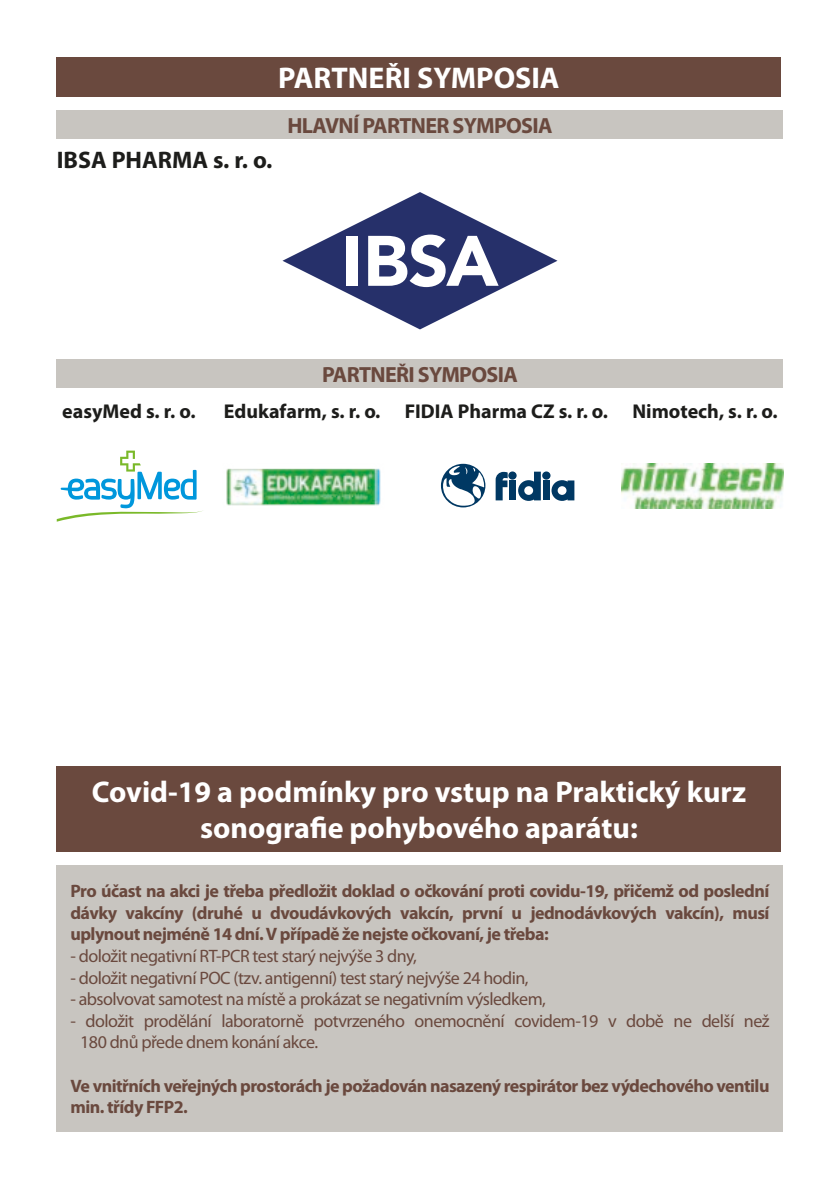
<style>
.page{position:relative;width:840px;height:1191px;background:#fff}
.page>*{position:absolute;margin:0;border:0;box-sizing:border-box;transform-origin:0 0}
.t1{font:700 30px/36px "Myriad Pro";color:#fff;text-align:center}
.t2{font:700 24px "Myriad Pro";color:#1d1d1b}
.t3{font:700 22px "Myriad Pro";letter-spacing:-.03em;color:#6a493e}
.t4{font:700 20px "Myriad Pro";color:#1d1d1b}
.t5{font:700 18px/21.6px "Myriad Pro";letter-spacing:-.03em;color:#6a493e;text-align:justify}
.t6{font:18px/21.6px "Myriad Pro";letter-spacing:-.03em;color:#6a493e}
</style>
<div class="page">
<div style="left:57px;top:57px;width:723px;height:39px;background:#6a493e"></div>
<div style="left:57px;top:110px;width:725px;height:28px;background:#c8c5c0"></div>
<div style="left:57px;top:359px;width:725px;height:29px;background:#c8c5c0"></div>
<div style="left:57px;top:766px;width:723px;height:85px;background:#6a493e"></div>
<div style="left:57px;top:865px;width:725px;height:266px;background:#c8c5c0"></div>
<svg style="left:282px;top:192px;width:275px;height:137px"></svg>
<svg style="left:57px;top:450px;width:146px;height:71px"></svg>
<img style="left:226px;top:468px;width:155px;height:38px">
<img style="left:621px;top:464px;width:162px;height:44px">
<svg style="left:440px;top:464px;width:45px;height:43px"></svg>
<div style="left:542px;top:471px;width:8px;height:8px;background:#003863;border-radius:50%"></div>
<div style="left:542px;top:480px;width:7px;height:20px;background:#003863"></div>
<div style="left:508px;top:471px;width:8px;height:8px;background:#003863;border-radius:50%"></div>
<div style="left:509px;top:480px;width:6px;height:20px;background:#003863"></div>
<svg style="left:551px;top:480px;width:23px;height:21px"></svg>
<svg style="left:518px;top:471px;width:22px;height:30px"></svg>
<svg style="left:495px;top:472px;width:12px;height:28px"></svg>
<h2 class="t2" style="left:57px;top:144px;width:217px">IBSA PHARMA s. r. o.</h2>
<h1 class="t1" style="left:278px;top:59px;width:283px">PARTNEŘI SYMPOSIA</h1>
<p class="t3" style="left:287px;top:111px;width:266px">HLAVNÍ PARTNER SYMPOSIA</p>
<p class="t3" style="left:322px;top:360px;width:197px">PARTNEŘI SYMPOSIA</p>
<p class="t4" style="left:62px;top:398px;width:135px">easyMed s. r. o.</p>
<p class="t4" style="left:224px;top:398px;width:555px">Edukafarm, s. r. o. FIDIA Pharma CZ s. r. o. Nimotech, s. r. o.</p>
<h1 class="t1" style="left:92px;top:773px;width:655px">Covid-19 a podmínky pro vstup na Praktický kurz sonografie pohybového aparátu:</h1>
<p class="t5" style="left:70px;top:879px;width:700px">Pro účast na akci je třeba předložit doklad o očkování proti covidu-19, přičemž od poslední dávky vakcíny (druhé u dvoudávkových vakcín, první u jednodávkových vakcín), musí uplynout nejméně 14 dní. V případě že nejste očkovaní, je třeba:</p>
<p class="t6" style="left:70px;top:944px;width:348px">- doložit negativní RT-PCR test starý nejvýše 3 dny,</p>
<p class="t6" style="left:70px;top:966px;width:459px">- doložit negativní POC (tzv. antigenní) test starý nejvýše 24 hodin,</p>
<p class="t6" style="left:70px;top:988px;width:476px">- absolvovat samotest na místě a prokázat se negativním výsledkem,</p>
<p class="t6" style="left:80px;top:1009px;width:690px;text-indent:-10px">- doložit prodělání laboratorně potvrzeného onemocnění covidem-19 v době ne delší než<br>180 dnů přede dnem konání akce.</p>
<p class="t5" style="left:70px;top:1074px;width:700px">Ve vnitřních veřejných prostorách je požadován nasazený respirátor bez výdechového ventilu min. třídy FFP2.</p>
</div>
